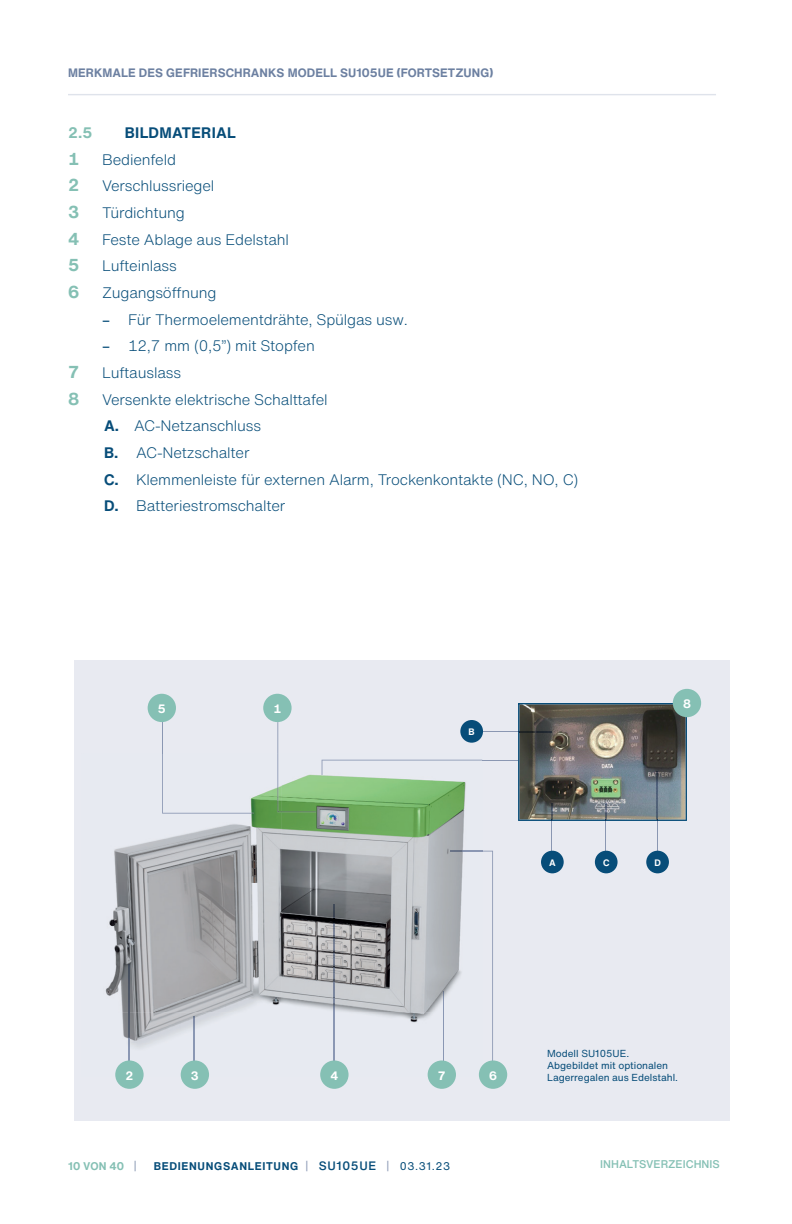
<style>
.page{position:relative;width:792px;height:1224px;background:#fff}
.page>*{position:absolute;margin:0;border:0;box-sizing:border-box;transform-origin:0 0}
.t1{font:700 17px "Helvetica Now Text";color:#85c0b4}
.t2{font:300 15px/26.6px "Helvetica Now Text";letter-spacing:-.01em;color:#074d79}
.t3{font:700 15px "Helvetica Now Text";letter-spacing:.02em;color:#074d79}
.t4{font:700 15px "Helvetica Now Text";color:#85c0b4}
.t5{font:700 12px "Helvetica Now Text";letter-spacing:.01em;color:#6c80a1}
.t6{font:700 12px "Helvetica Now Text";color:#fff}
.t7{font:700 11px "Helvetica Now Text";letter-spacing:.06em;color:#074d79}
.t8{font:500 11px "Helvetica Now Text";color:#85c0b4}
.t9{font:700 11px "Helvetica Now Text";color:#85c0b4}
.t10{font:10px/12px "Helvetica Now Text";color:#074d79}
.t11{font:700 9.2px "Helvetica Now Text";color:#fff}
.s1{font-weight:400}
.s2{font-weight:700}
.s3{font-weight:400;color:#94a1ba}
.s4{font-weight:500;font-size:12px}
</style>
<div class="page">
<div style="left:74px;top:660px;width:656px;height:461px;background:#e8eaf1"></div>
<img style="left:105px;top:759px;width:377px;height:318px">
<img style="left:194px;top:1017px;width:1px;height:43px">
<img style="left:334px;top:905px;width:1px;height:155px">
<img style="left:443px;top:992px;width:1px;height:68px">
<svg style="left:482px;top:851px;width:11px;height:209px"></svg>
<img style="left:450px;top:851px;width:32px;height:1px">
<img style="left:129px;top:965px;width:1px;height:95px">
<hr style="left:162px;top:722px;width:1px;height:32px;background:#8a97b2">
<img style="left:162px;top:754px;width:92px;height:60px">
<svg style="left:277px;top:722px;width:1px;height:32px"></svg>
<img style="left:277px;top:754px;width:39px;height:58px">
<hr style="left:552px;top:821px;width:1px;height:36px;background:#8a97b2">
<hr style="left:469px;top:731px;width:49px;height:1px;background:#8a97b2">
<hr style="left:605px;top:821px;width:1px;height:36px;background:#8a97b2">
<hr style="left:657px;top:821px;width:1px;height:36px;background:#8a97b2">
<img style="left:518px;top:703px;width:169px;height:118px">
<hr style="left:482px;top:760px;width:36px;height:1px;background:#8a97b2">
<img style="left:322px;top:760px;width:160px;height:15px">
<hr style="left:68px;top:94px;width:648px;height:1px;background:#dfe3eb">
<div style="left:263px;top:694px;width:29px;height:28px;background:#85c0b4;border-radius:50%"></div>
<div style="left:148px;top:694px;width:28px;height:28px;background:#85c0b4;border-radius:50%"></div>
<div style="left:115px;top:1060px;width:29px;height:29px;background:#85c0b4;border-radius:50%"></div>
<div style="left:181px;top:1060px;width:28px;height:29px;background:#85c0b4;border-radius:50%"></div>
<div style="left:320px;top:1060px;width:29px;height:29px;background:#85c0b4;border-radius:50%"></div>
<div style="left:428px;top:1060px;width:28px;height:29px;background:#85c0b4;border-radius:50%"></div>
<div style="left:479px;top:1060px;width:28px;height:29px;background:#85c0b4;border-radius:50%"></div>
<div style="left:673px;top:689px;width:28px;height:28px;background:#85c0b4;border-radius:50%"></div>
<div style="left:541px;top:851px;width:23px;height:22px;background:#074d79;border-radius:50%"></div>
<div style="left:646px;top:851px;width:23px;height:22px;background:#074d79;border-radius:50%"></div>
<div style="left:595px;top:851px;width:23px;height:22px;background:#074d79;border-radius:50%"></div>
<div style="left:460px;top:720px;width:23px;height:23px;background:#074d79;border-radius:50%"></div>
<p class="t5" style="left:68px;top:64px;width:427px">MERKMALE DES GEFRIERSCHRANKS MODELL SU105UE (FORTSETZUNG)</p>
<p class="t4" style="left:68px;top:122px;width:26px">2.5</p>
<p class="t3" style="left:125px;top:122px;width:112px">BILDMATERIAL</p>
<p class="t1" style="left:68px;top:147px;width:13px">1</p>
<p class="t2" style="left:102px;top:146px;width:75px">Bedienfeld</p>
<p class="t1" style="left:68px;top:174px;width:13px">2</p>
<p class="t2" style="left:102px;top:172px;width:114px">Verschlussriegel</p>
<p class="t1" style="left:68px;top:200px;width:13px">3</p>
<p class="t2" style="left:102px;top:199px;width:84px">Türdichtung</p>
<p class="t1" style="left:68px;top:227px;width:13px">4</p>
<p class="t2" style="left:102px;top:226px;width:188px">Feste Ablage aus Edelstahl</p>
<p class="t1" style="left:68px;top:254px;width:13px">5</p>
<p class="t2" style="left:102px;top:252px;width:76px">Lufteinlass</p>
<p class="t1" style="left:68px;top:280px;width:13px">6</p>
<p class="t2" style="left:102px;top:279px;width:116px">Zugangsöffnung</p>
<p class="t2" style="left:102px;top:306px;width:307px"><span class="s1">–</span> Für Thermoelementdrähte, Spülgas usw.</p>
<p class="t2" style="left:102px;top:332px;width:214px"><span class="s1">–</span> 12,7 mm (0,5”) mit Stopfen</p>
<p class="t1" style="left:68px;top:360px;width:13px">7</p>
<p class="t2" style="left:102px;top:359px;width:81px">Luftauslass</p>
<p class="t1" style="left:68px;top:387px;width:13px">8</p>
<p class="t2" style="left:102px;top:386px;width:478px">Versenkte elektrische Schalttafel<br><span class="s2">A.</span> AC-Netzanschluss<br><span class="s2">B.</span> AC-Netzschalter<br><span class="s2">C.</span> Klemmenleiste für externen Alarm, Trockenkontakte (NC, NO, C)<br><span class="s2">D.</span> Batteriestromschalter</p>
<p class="t6" style="left:158px;top:701px;width:9px">5</p>
<p class="t6" style="left:273px;top:701px;width:9px">1</p>
<p class="t11" style="left:469px;top:726px;width:8px">B</p>
<p class="t6" style="left:683px;top:696px;width:9px">8</p>
<p class="t11" style="left:549px;top:857px;width:8px">A</p>
<p class="t11" style="left:603px;top:857px;width:8px">C</p>
<p class="t11" style="left:654px;top:857px;width:8px">D</p>
<p class="t6" style="left:125px;top:1068px;width:9px">2</p>
<p class="t6" style="left:191px;top:1068px;width:9px">3</p>
<p class="t6" style="left:330px;top:1068px;width:9px">4</p>
<p class="t6" style="left:438px;top:1068px;width:9px">7</p>
<p class="t6" style="left:489px;top:1068px;width:9px">6</p>
<p class="t10" style="left:547px;top:1047px;width:132px">Modell SU105UE.<br>Abgebildet mit optionalen<br>Lagerregalen aus Edelstahl.</p>
<p class="t9" style="left:68px;top:1159px;width:70px">10 VON 40 <span class="s3">|</span></p>
<p class="t7" style="left:154px;top:1159px;width:298px">BEDIENUNGSANLEITUNG <span class="s3">|</span> <span class="s4">SU105UE</span> <span class="s3">|</span> <span class="s1">03.31.23</span></p>
<p class="t8" style="left:600px;top:1157px;width:121px">INHALTSVERZEICHNIS</p>
</div>
